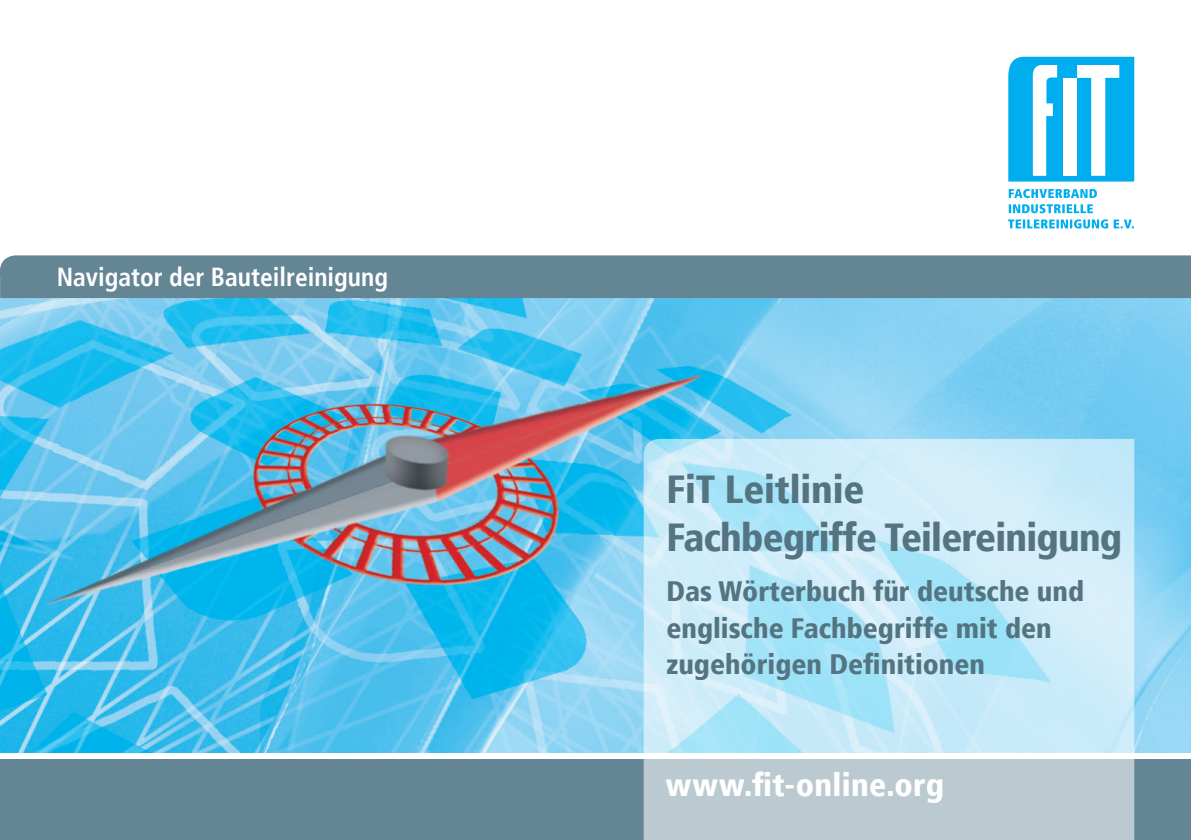
<style>
.page{position:relative;width:1191px;height:840px;background:#fff}
.page>*{position:absolute;margin:0;border:0;box-sizing:border-box;transform-origin:0 0}
.t1{font:900 condensed 39px/48px "Frutiger";letter-spacing:-.02em;color:#557482}
.t2{font:900 condensed 32px "Frutiger";letter-spacing:.01em;color:#fff}
.t3{font:900 condensed 28px/36px "Frutiger";color:#557482}
.t4{font:700 condensed 26px "Frutiger";color:#fff}
</style>
<div class="page">
<img style="left:0;top:298px;width:1191px;height:454px">
<div style="left:0;top:759px;width:1191px;height:80px;background:#638594"></div>
<svg style="left:643px;top:438px;width:491px;height:401px"></svg>
<svg style="left:1008px;top:57px;width:126px;height:124px"></svg>
<svg style="left:1008px;top:189px;width:89px;height:9px"></svg>
<svg style="left:1008px;top:204px;width:85px;height:9px"></svg>
<svg style="left:1008px;top:219px;width:125px;height:9px"></svg>
<div style="left:0;top:255px;width:1191px;height:43px;background:#638594"></div>
<p class="t4" style="left:57px;top:265px;width:333px">Navigator der Bauteilreinigung</p>
<h1 class="t1" style="left:666px;top:468px;width:457px">FiT Leitlinie<br>Fachbegriffe Teilereinigung</h1>
<p class="t3" style="left:666px;top:575px;width:419px">Das Wörterbuch für deutsche und englische Fachbegriffe mit den zugehörigen Definitionen</p>
<p class="t2" style="left:666px;top:770px;width:280px">www.fit-online.org</p>
</div>
